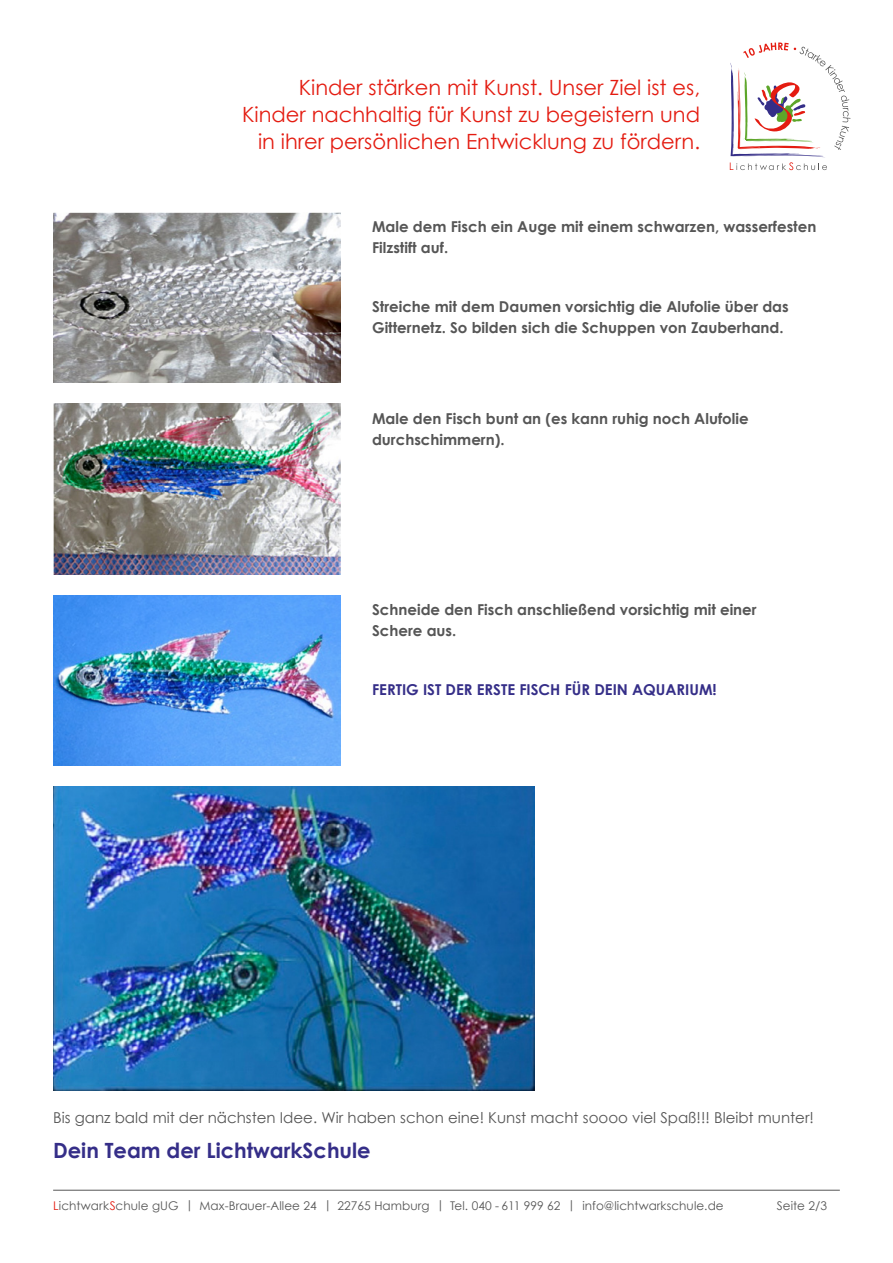
<style>
.page{position:relative;width:893px;height:1263px;background:#fff}
.page>*{position:absolute;margin:0;border:0;box-sizing:border-box;transform-origin:0 0}
.t1{font:21px/27px "Century Gothic";color:#e41c11;text-align:right}
.t2{font:700 21px "Century Gothic";color:#352e88}
.t3{font:700 15px/21px "Century Gothic";color:#565656}
.t4{font:15px "Century Gothic";color:#565656}
.t5{font:700 15px "Century Gothic";color:#352e88}
.t6{font:12px "Century Gothic";letter-spacing:.005em;color:#565656}
.s1{color:#e41c11}
</style>
<div class="page">
<hr style="left:53px;top:1190px;width:787px;height:1px;background:#565656">
<svg style="left:730px;top:43px;width:120px;height:127px"></svg>
<img style="left:53px;top:595px;width:287px;height:170px">
<img style="left:53px;top:787px;width:481px;height:303px">
<img style="left:53px;top:213px;width:287px;height:170px">
<img style="left:53px;top:404px;width:287px;height:170px">
<p class="t1" style="left:242px;top:74px;width:460px">Kinder stärken mit Kunst. Unser Ziel ist es,<br>Kinder nachhaltig für Kunst zu begeistern und in ihrer persönlichen Entwicklung zu fördern.</p>
<p class="t3" style="left:372px;top:216px;width:446px">Male dem Fisch ein Auge mit einem schwarzen, wasserfesten<br>Filzstift auf.</p>
<p class="t3" style="left:372px;top:296px;width:418px">Streiche mit dem Daumen vorsichtig die Alufolie über das<br>Gitternetz. So bilden sich die Schuppen von Zauberhand.</p>
<p class="t3" style="left:372px;top:407px;width:378px">Male den Fisch bunt an (es kann ruhig noch Alufolie durchschimmern).</p>
<p class="t3" style="left:372px;top:599px;width:386px">Schneide den Fisch anschließend vorsichtig mit einer<br>Schere aus.</p>
<p class="t5" style="left:372px;top:680px;width:346px">FERTIG IST DER ERSTE FISCH FÜR DEIN AQUARIUM!</p>
<p class="t4" style="left:53px;top:1108px;width:762px">Bis ganz bald mit der nächsten Idee. Wir haben schon eine! Kunst macht soooo viel Spaß!!! Bleibt munter!</p>
<p class="t2" style="left:53px;top:1137px;width:319px">Dein Team der LichtwarkSchule</p>
<p class="t6" style="left:53px;top:1198px;width:672px"><span class="s1">L</span>ichtwark<span class="s1">S</span>chule gUG | Max-Brauer-Allee 24 | 22765 Hamburg | Tel. 040 - 611 999 62 | info@lichtwarkschule.de</p>
<p class="t6" style="left:777px;top:1198px;width:52px">Seite 2/3</p>
</div>
